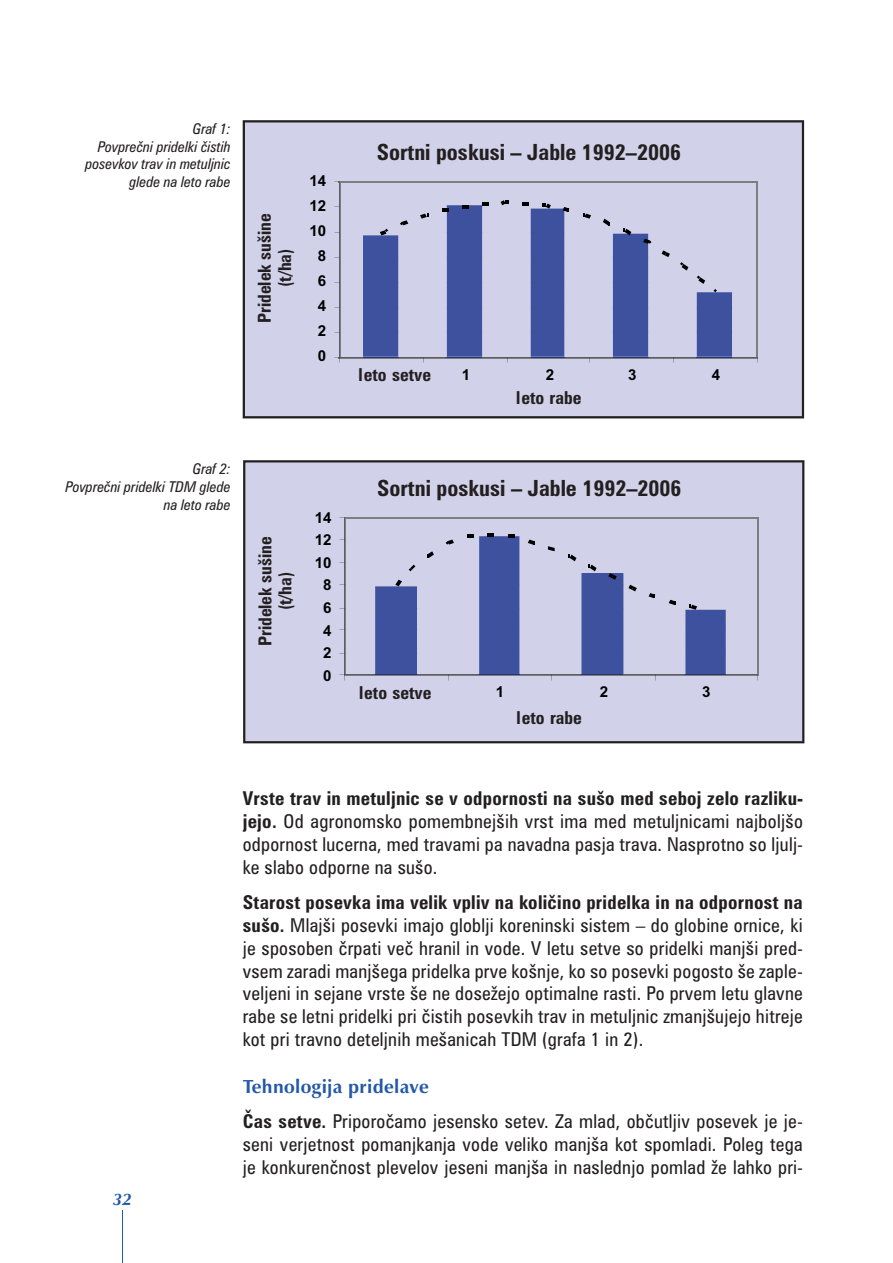
<style>
.page{position:relative;width:893px;height:1263px;background:#fff}
.page>*{position:absolute;margin:0;border:0;box-sizing:border-box;transform-origin:0 0}
.t1{font:700 condensed 22.35px "Zurich";color:#231f20}
.t2{font:condensed 19.05px/23px "Zurich";letter-spacing:.015em;color:#231f20;text-align:justify}
.t3{font:700 19.05px "Zapf Humanist 601";letter-spacing:.015em;color:#2458a8}
.t4{font:700 condensed 17.85px/20.1px "Zurich";color:#231f20;text-align:center}
.t5{font:italic 700 16.95px "Zapf Humanist 601";color:#2458a8}
.t6{font:700 15px "Arial";color:#000}
.t7{font:italic condensed 14.85px/17.9px "Zurich";color:#231f20;text-align:right}
.s1{font-weight:700}
</style>
<div class="page">
<hr style="left:122px;top:1210px;width:1px;height:53px;background:#2458a8">
<div style="left:243px;top:460px;width:561px;height:283px;background:#d1d2e9"></div>
<hr style="left:344px;top:517px;width:414px;height:2px;background:#7c7e82">
<hr style="left:756px;top:517px;width:2px;height:159px;background:#7c7e82">
<hr style="left:344px;top:674px;width:414px;height:2px;background:#7c7e82">
<hr style="left:344px;top:517px;width:2px;height:159px;background:#7c7e82">
<hr style="left:375px;top:674px;width:42px;height:1px;background:#304991">
<hr style="left:479px;top:674px;width:40px;height:1px;background:#304991">
<hr style="left:581px;top:674px;width:42px;height:1px;background:#304991">
<hr style="left:685px;top:674px;width:40px;height:1px;background:#304991">
<svg style="left:375px;top:580px;width:42px;height:94px;background:#4659a1"></svg>
<svg style="left:408px;top:565px;width:7px;height:6px"></svg>
<svg style="left:427px;top:551px;width:7px;height:7px"></svg>
<svg style="left:445px;top:540px;width:9px;height:5px"></svg>
<svg style="left:467px;top:533px;width:52px;height:141px;background:#606fae"></svg>
<svg style="left:528px;top:540px;width:6px;height:5px"></svg>
<svg style="left:548px;top:546px;width:6px;height:5px"></svg>
<svg style="left:568px;top:555px;width:68px;height:119px;background:#818bbe"></svg>
<svg style="left:648px;top:593px;width:7px;height:5px"></svg>
<svg style="left:668px;top:600px;width:7px;height:5px"></svg>
<svg style="left:685px;top:605px;width:40px;height:69px;background:#4659a1"></svg>
<div style="left:243px;top:120px;width:561px;height:298px;background:#d1d2e9"></div>
<hr style="left:339px;top:181px;width:419px;height:2px;background:#7c7e82">
<hr style="left:756px;top:181px;width:2px;height:177px;background:#7c7e82">
<hr style="left:339px;top:357px;width:419px;height:1px;background:#7c7e82">
<hr style="left:339px;top:181px;width:1px;height:177px;background:#7c7e82">
<hr style="left:363px;top:357px;width:35px;height:1px;background:#304991">
<hr style="left:447px;top:357px;width:35px;height:1px;background:#304991">
<hr style="left:530px;top:357px;width:34px;height:1px;background:#304991">
<hr style="left:613px;top:357px;width:35px;height:1px;background:#304991">
<hr style="left:696px;top:357px;width:36px;height:1px;background:#304991">
<svg style="left:363px;top:220px;width:45px;height:137px;background:#6876b3"></svg>
<svg style="left:420px;top:214px;width:8px;height:5px"></svg>
<svg style="left:442px;top:202px;width:47px;height:155px;background:#6271af"></svg>
<svg style="left:500px;top:200px;width:9px;height:5px"></svg>
<svg style="left:522px;top:202px;width:47px;height:155px;background:#6977b3"></svg>
<svg style="left:582px;top:214px;width:9px;height:5px"></svg>
<svg style="left:603px;top:219px;width:48px;height:138px;background:#6e7bb5"></svg>
<svg style="left:661px;top:250px;width:9px;height:7px"></svg>
<svg style="left:680px;top:262px;width:8px;height:9px"></svg>
<svg style="left:696px;top:276px;width:36px;height:81px;background:#5b6bab"></svg>
<p class="t7" style="left:86px;top:120px;width:147px">Graf 1:<br>Povpre~ni pridelki ~istih posevkov trav in metuljnic glede na leto rabe</p>
<p class="t4" style="left:255px;top:323px;width:111px;rotate:-90deg">Pridelek sušine (t/ha)</p>
<p class="t6" style="left:309px;top:172px;width:18px">14</p>
<p class="t6" style="left:309px;top:197px;width:18px">12</p>
<p class="t6" style="left:309px;top:222px;width:18px">10</p>
<p class="t6" style="left:318px;top:247px;width:10px">8</p>
<p class="t6" style="left:318px;top:272px;width:10px">6</p>
<p class="t6" style="left:318px;top:297px;width:10px">4</p>
<p class="t6" style="left:318px;top:322px;width:10px">2</p>
<p class="t6" style="left:318px;top:347px;width:10px">0</p>
<p class="t7" style="left:66px;top:460px;width:167px">Graf 2:<br>Povpre~ni pridelki TDM glede na leto rabe</p>
<p class="t4" style="left:256px;top:646px;width:111px;rotate:-90deg">Pridelek sušine (t/ha)</p>
<p class="t6" style="left:315px;top:509px;width:18px">14</p>
<p class="t6" style="left:315px;top:531px;width:18px">12</p>
<p class="t6" style="left:315px;top:554px;width:18px">10</p>
<p class="t6" style="left:323px;top:577px;width:10px">8</p>
<p class="t6" style="left:323px;top:599px;width:10px">6</p>
<p class="t6" style="left:323px;top:622px;width:10px">4</p>
<p class="t6" style="left:323px;top:644px;width:10px">2</p>
<p class="t6" style="left:323px;top:667px;width:10px">0</p>
<p class="t1" style="left:377px;top:143px;width:306px">Sortni poskusi – Jable 1992–2006</p>
<p class="t4" style="left:358px;top:365px;width:74px">leto setve</p>
<p class="t6" style="left:462px;top:366px;width:10px">1</p>
<p class="t6" style="left:546px;top:366px;width:10px">2</p>
<p class="t6" style="left:628px;top:366px;width:10px">3</p>
<p class="t6" style="left:711px;top:366px;width:10px">4</p>
<p class="t4" style="left:516px;top:389px;width:67px">leto rabe</p>
<p class="t1" style="left:377px;top:479px;width:306px">Sortni poskusi – Jable 1992–2006</p>
<p class="t4" style="left:359px;top:684px;width:74px">leto setve</p>
<p class="t6" style="left:496px;top:683px;width:10px">1</p>
<p class="t6" style="left:600px;top:683px;width:10px">2</p>
<p class="t6" style="left:702px;top:683px;width:10px">3</p>
<p class="t4" style="left:516px;top:708px;width:67px">leto rabe</p>
<p class="t5" style="left:113px;top:1189px;width:20px">32</p>
<p class="t2" style="left:243px;top:788px;width:561px"><span class="s1">Vrste trav in metuljnic se v odpornosti na sušo med seboj zelo razliku&shy;jejo.</span> Od agronomsko pomembnejših vrst ima med metuljnicami najboljšo odpornost lucerna, med travami pa navadna pasja trava. Nasprotno so ljulj&shy;ke slabo odporne na sušo.</p>
<p class="t2" style="left:243px;top:892px;width:561px"><span class="s1">Starost posevka ima velik vpliv na koli~ino pridelka in na odpornost na sušo.</span> Mlajši posevki imajo globlji koreninski sistem – do globine ornice, ki je sposoben ~rpati ve~ hranil in vode. V letu setve so pridelki manjši pred&shy;vsem zaradi manjšega pridelka prve košnje, ko so posevki pogosto še zaple&shy;veljeni in sejane vrste še ne dosežejo optimalne rasti. Po prvem letu glavne rabe se letni pridelki pri ~istih posevkih trav in metuljnic zmanjšujejo hitreje kot pri travno deteljnih mešanicah TDM (grafa 1 in 2).</p>
<p class="t3" style="left:243px;top:1079px;width:188px">Tehnologija pridelave</p>
<p class="t2" style="left:243px;top:1111px;width:561px"><span class="s1">^as setve.</span> Priporo~amo jesensko setev. Za mlad, ob~utljiv posevek je je&shy;seni verjetnost pomanjkanja vode veliko manjša kot spomladi. Poleg tega je konkuren~nost plevelov jeseni manjša in naslednjo pomlad že lahko pri-</p>
</div>
